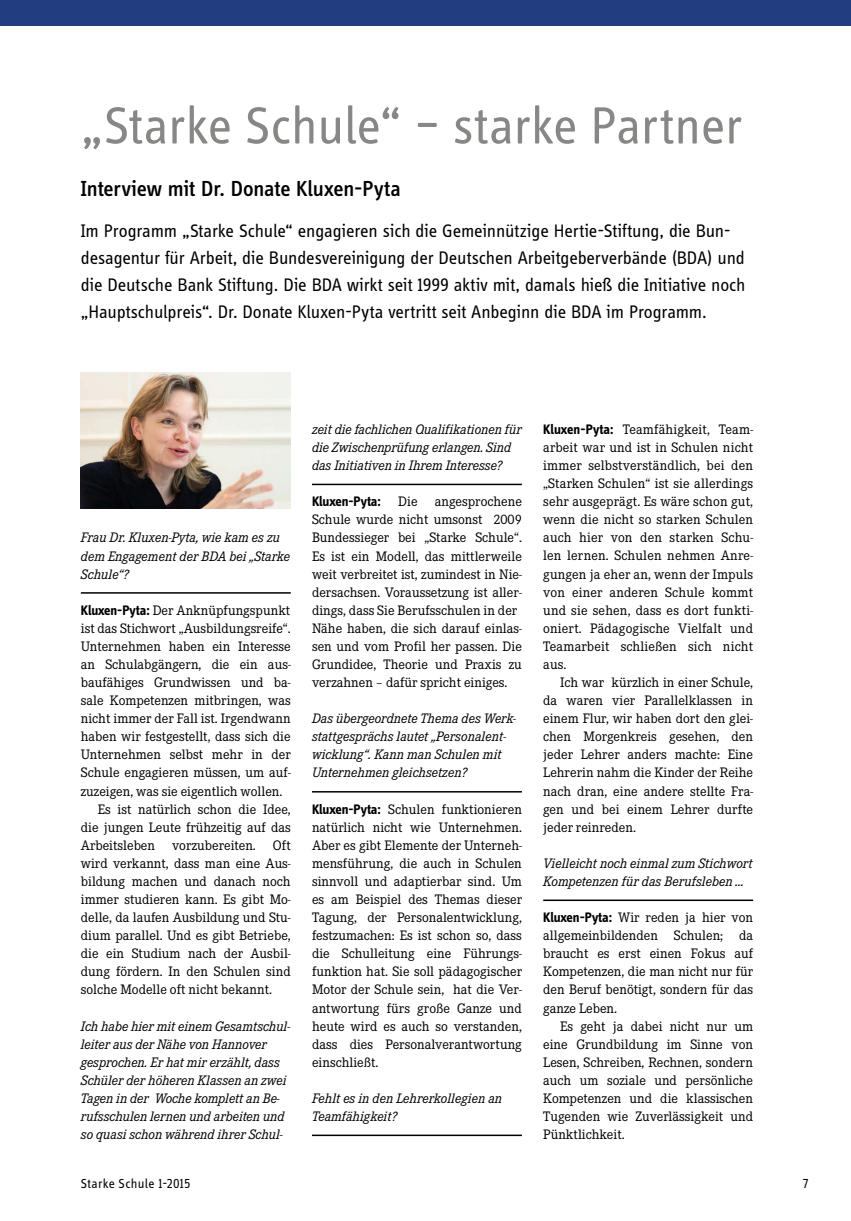
<style>
.page{position:relative;width:851px;height:1221px;background:#fff}
.page>*{position:absolute;margin:0;border:0;box-sizing:border-box;transform-origin:0 0}
.t1{font:54px "Info OT Disp";letter-spacing:-.005em;color:#878786}
.t2{font:500 22.5px "Info OT Disp";letter-spacing:-.005em;color:#000}
.t3{font:18.75px/27px "Info OT Disp";letter-spacing:-.005em;color:#000}
.t4{font:14.25px/18px "Corporate ETOT";color:#000;text-align:justify}
.t5{font:italic 14.25px/18px "Corporate ETOT";letter-spacing:-.005em;color:#000}
.t6{font:13.5px "Info OT Disp";letter-spacing:.025em;color:#000}
.s1{font-family:"Info OT Disp";font-weight:700}
</style>
<div class="page">
<div style="left:0;top:0;width:850px;height:26px;background:#233e80"></div>
<hr style="left:81px;top:592px;width:210px;height:1px;background:#000">
<hr style="left:312px;top:483px;width:210px;height:2px;background:#000">
<hr style="left:312px;top:791px;width:210px;height:1px;background:#000">
<hr style="left:312px;top:1134px;width:210px;height:1px;background:#000">
<hr style="left:543px;top:899px;width:210px;height:2px;background:#000">
<img style="left:81px;top:373px;width:210px;height:136px">
<h1 class="t1" style="left:81px;top:92px;width:662px">„Starke Schule“ – starke Partner</h1>
<h2 class="t2" style="left:81px;top:175px;width:321px">Interview mit Dr. Donate Kluxen-Pyta</h2>
<p class="t3" style="left:81px;top:217px;width:666px">Im Programm „Starke Schule“ engagieren sich die Gemeinnützige Hertie-Stiftung, die Bun&shy;desagentur für Arbeit, die Bundesvereinigung der Deutschen Arbeitgeberverbände (BDA) und die Deutsche Bank Stiftung. Die BDA wirkt seit 1999 aktiv mit, damals hieß die Initiative noch „Hauptschulpreis“. Dr. Donate Kluxen-Pyta vertritt seit Anbeginn die BDA im Programm.</p>
<p class="t5" style="left:81px;top:529px;width:211px">Frau Dr. Kluxen-Pyta, wie kam es zu dem Engagement der BDA bei „Starke<br>Schule“?</p>
<p class="t4" style="left:81px;top:601px;width:211px"><span class="s1">Kluxen-Pyta:</span> Der Anknüpfungspunkt</p>
<p class="t4" style="left:81px;top:619px;width:211px">ist das Stichwort „Ausbildungsreife“.</p>
<p class="t4" style="left:81px;top:637px;width:211px">Unternehmen haben ein Interesse</p>
<p class="t4" style="left:81px;top:655px;width:211px">an Schulabgängern, die ein aus-</p>
<p class="t4" style="left:81px;top:673px;width:211px">baufähiges Grundwissen und ba-</p>
<p class="t4" style="left:81px;top:691px;width:211px">sale Kompetenzen mitbringen, was</p>
<p class="t4" style="left:81px;top:709px;width:211px">nicht immer der Fall ist. Irgendwann</p>
<p class="t4" style="left:81px;top:727px;width:211px">haben wir festgestellt, dass sich die</p>
<p class="t4" style="left:81px;top:746px;width:211px">Unternehmen selbst mehr in der</p>
<p class="t4" style="left:81px;top:764px;width:211px">Schule engagieren müssen, um auf-</p>
<p class="t4" style="left:81px;top:782px;width:203px">zuzeigen, was sie eigentlich wollen.</p>
<p class="t4" style="left:98px;top:800px;width:194px">Es ist natürlich schon die Idee,</p>
<p class="t4" style="left:81px;top:818px;width:211px">die jungen Leute frühzeitig auf das</p>
<p class="t4" style="left:81px;top:836px;width:211px">Arbeitsleben vorzubereiten. Oft</p>
<p class="t4" style="left:81px;top:854px;width:211px">wird verkannt, dass man eine Aus-</p>
<p class="t4" style="left:81px;top:872px;width:211px">bildung machen und danach noch</p>
<p class="t4" style="left:81px;top:890px;width:211px">immer studieren kann. Es gibt Mo-</p>
<p class="t4" style="left:81px;top:908px;width:211px">delle, da laufen Ausbildung und Stu-</p>
<p class="t4" style="left:81px;top:926px;width:211px">dium parallel. Und es gibt Betriebe,</p>
<p class="t4" style="left:81px;top:944px;width:211px">die ein Studium nach der Ausbil-</p>
<p class="t4" style="left:81px;top:962px;width:211px">dung fördern. In den Schulen sind</p>
<p class="t4" style="left:81px;top:980px;width:193px">solche Modelle oft nicht bekannt.</p>
<p class="t5" style="left:81px;top:1017px;width:211px">Ich habe hier mit einem Gesamtschul&shy;leiter aus der Nähe von Hannover gesprochen. Er hat mir erzählt, dass Schüler der höheren Klassen an zwei Tagen in der Woche komplett an Be&shy;rufsschulen lernen und arbeiten und so quasi schon während ihrer Schul-</p>
<p class="t5" style="left:312px;top:420px;width:211px">zeit die fachlichen Qualifikationen für die Zwischenprüfung erlangen. Sind das Initiativen in Ihrem Interesse?</p>
<p class="t4" style="left:312px;top:493px;width:211px;text-align:left"><span class="s1">Kluxen-Pyta:</span> Die angesprochene Schule wurde nicht umsonst 2009<br>Bundessieger bei „Starke Schule“.<br>Es ist ein Modell, das mittlerweile weit verbreitet ist, zumindest in Nie&shy;dersachsen. Voraussetzung ist aller&shy;dings, dass Sie Berufsschulen in der Nähe haben, die sich darauf einlas&shy;sen und vom Profil her passen. Die Grundidee, Theorie und Praxis zu verzahnen – dafür spricht einiges.</p>
<p class="t5" style="left:312px;top:709px;width:205px">Das übergeordnete Thema des Werk&shy;stattgesprächs lautet „Personalent&shy;wicklung“. Kann man Schulen mit Unternehmen gleichsetzen?</p>
<p class="t4" style="left:312px;top:800px;width:211px"><span class="s1">Kluxen-Pyta:</span> Schulen funktionieren natürlich nicht wie Unternehmen.<br>Aber es gibt Elemente der Unterneh&shy;mensführung, die auch in Schulen sinnvoll und adaptierbar sind. Um es am Beispiel des Themas dieser Tagung, der Personalentwicklung, festzumachen: Es ist schon so, dass die Schulleitung eine Führungs&shy;funktion hat. Sie soll pädagogischer Motor der Schule sein, hat die Ver&shy;antwortung fürs große Ganze und heute wird es auch so verstanden, dass dies Personalverantwortung einschließt.</p>
<p class="t5" style="left:312px;top:1089px;width:192px">Fehlt es in den Lehrerkollegien an<br>Teamfähigkeit?</p>
<p class="t4" style="left:543px;top:420px;width:211px"><span class="s1">Kluxen-Pyta:</span> Teamfähigkeit, Team&shy;arbeit war und ist in Schulen nicht immer selbstverständlich, bei den „Starken Schulen“ ist sie allerdings sehr ausgeprägt. Es wäre schon gut, wenn die nicht so starken Schulen auch hier von den starken Schu&shy;len lernen. Schulen nehmen Anre&shy;gungen ja eher an, wenn der Impuls von einer anderen Schule kommt und sie sehen, dass es dort funkti&shy;oniert. Pädagogische Vielfalt und Teamarbeit schließen sich nicht aus.</p>
<p class="t4" style="left:543px;top:673px;width:211px;text-indent:17px">Ich war kürzlich in einer Schule, da waren vier Parallelklassen in einem Flur, wir haben dort den glei&shy;chen Morgenkreis gesehen, den jeder Lehrer anders machte: Eine Lehrerin nahm die Kinder der Reihe nach dran, eine andere stellte Fra&shy;gen und bei einem Lehrer durfte jeder reinreden.</p>
<p class="t5" style="left:543px;top:854px;width:211px">Vielleicht noch einmal zum Stichwort<br>Kompetenzen für das Berufsleben …</p>
<p class="t4" style="left:543px;top:908px;width:211px"><span class="s1">Kluxen-Pyta:</span> Wir reden ja hier von allgemeinbildenden Schulen; da braucht es erst einen Fokus auf Kompetenzen, die man nicht nur für den Beruf benötigt, sondern für das ganze Leben.</p>
<p class="t4" style="left:543px;top:1017px;width:211px;text-indent:17px">Es geht ja dabei nicht nur um eine Grundbildung im Sinne von Lesen, Schreiben, Rechnen, sondern auch um soziale und persönliche Kompetenzen und die klassischen Tugenden wie Zuverlässigkeit und Pünktlichkeit.</p>
<p class="t6" style="left:81px;top:1175px;width:111px">Starke Schule 1-2015</p>
<p class="t6" style="left:802px;top:1175px;width:7px">7</p>
</div>
